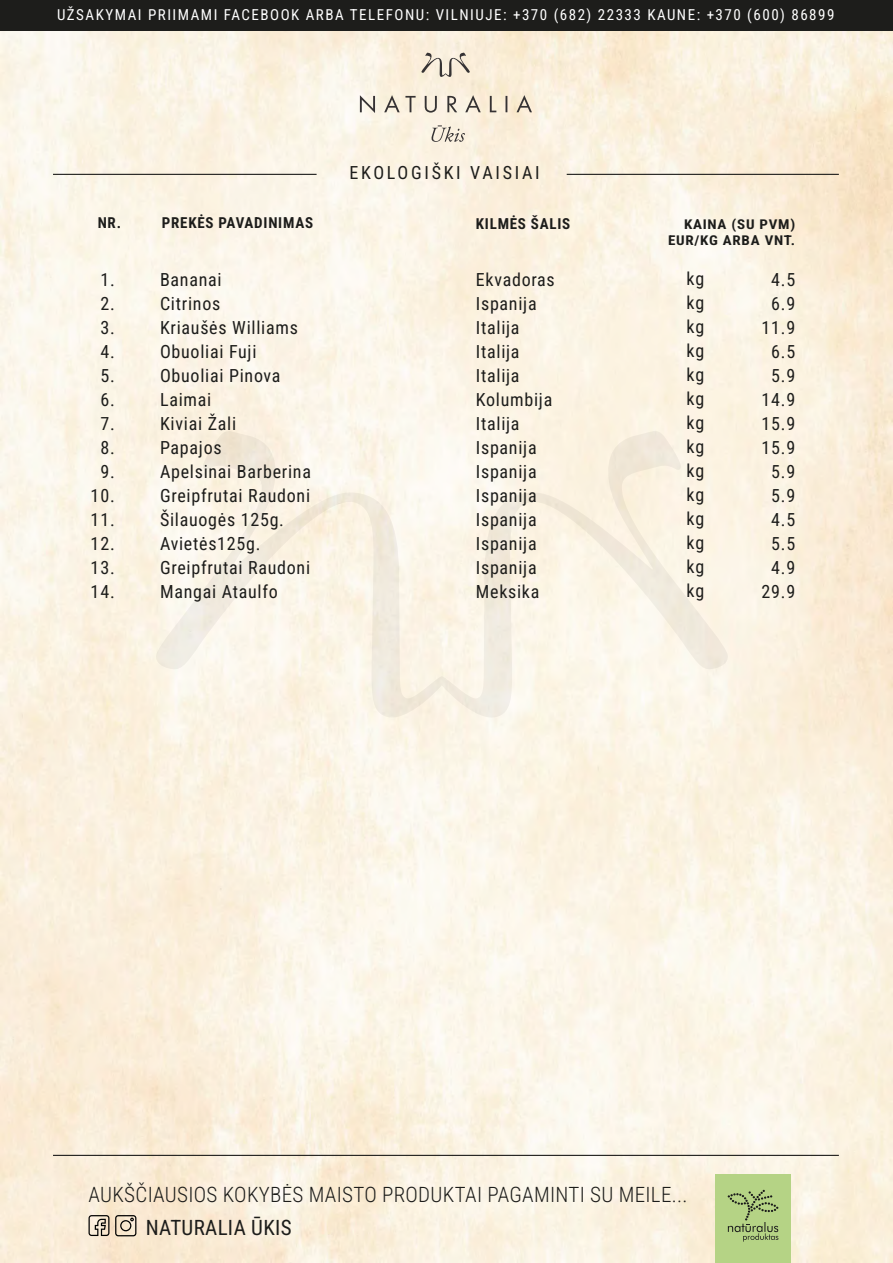
<style>
.page{position:relative;width:893px;height:1263px;background:#fff}
.page>*{position:absolute;margin:0;border:0;box-sizing:border-box;transform-origin:0 0}
.t1{font:300 21px "Roboto Condensed";letter-spacing:.015em;color:#1d1d1b}
.t2{font:21px "Roboto Condensed";letter-spacing:.015em;color:#1d1d1b}
.t3{font:18px/24px "Roboto Condensed";letter-spacing:.04em;color:#1d1d1b;text-align:center}
.t4{font:18px "Roboto Condensed";letter-spacing:.15em;color:#1d1d1b}
.t5{font:15px "Roboto Condensed";letter-spacing:.1em;color:#fff}
.t6{font:700 15px "Roboto Condensed";letter-spacing:.05em;color:#1d1d1b}
.t7{font:700 13.35px/16px "Roboto Condensed";letter-spacing:.05em;color:#1d1d1b;text-align:right;scale:1.12 1}
</style>
<div class="page">
<img style="left:0;top:31px;width:893px;height:1231px">
<svg style="left:156px;top:431px;width:572px;height:287px;background:#f9f3e5"></svg>
<hr style="left:567px;top:174px;width:272px;height:1px;background:#1d1d1b">
<hr style="left:53px;top:174px;width:264px;height:1px;background:#1d1d1b">
<hr style="left:53px;top:1155px;width:786px;height:1px;background:#1d1d1b">
<div style="left:715px;top:1174px;width:76px;height:89px;background:#b5d385"></div>
<svg style="left:728px;top:1190px;width:50px;height:52px"></svg>
<svg style="left:115px;top:1215px;width:21px;height:21px"></svg>
<svg style="left:89px;top:1215px;width:20px;height:21px"></svg>
<svg style="left:421px;top:53px;width:49px;height:24px"></svg>
<svg style="left:360px;top:95px;width:172px;height:18px;background:#d6cdbe"></svg>
<svg style="left:431px;top:125px;width:34px;height:17px"></svg>
<div style="left:0;top:0;width:893px;height:31px;background:#1d1d1b"></div>
<p class="t5" style="left:57px;top:4px;width:779px">UŽSAKYMAI PRIIMAMI FACEBOOK ARBA TELEFONU: VILNIUJE: +370 (682) 22333 KAUNE: +370 (600) 86899</p>
<p class="t4" style="left:350px;top:160px;width:192px">EKOLOGIŠKI VAISIAI</p>
<p class="t6" style="left:98px;top:213px;width:25px">NR.</p>
<p class="t6" style="left:162px;top:213px;width:153px">PREKĖS PAVADINIMAS</p>
<p class="t6" style="left:476px;top:213px;width:96px">KILMĖS ŠALIS</p>
<p class="t7" style="left:668px;top:215px;width:115px">KAINA (SU PVM)<br>EUR/KG ARBA VNT.</p>
<p class="t3" style="left:687px;top:266px;width:19px;text-align:justify">kg kg kg kg kg kg kg kg kg kg kg kg kg kg</p>
<p class="t3" style="left:91px;top:267px;width:26px">1.<br>2.<br>3.<br>4.<br>5.<br>6.<br>7.<br>8.<br>9.<br>10.<br>11.<br>12.<br>13.<br>14.</p>
<p class="t3" style="left:160px;top:267px;width:152px;text-align:left">Bananai<br>Citrinos<br>Kriaušės Williams<br>Obuoliai Fuji<br>Obuoliai Pinova<br>Laimai<br>Kiviai Žali<br>Papajos<br>Apelsinai Barberina<br>Greipfrutai Raudoni<br>Šilauogės 125g.<br>Avietės125g.<br>Greipfrutai Raudoni<br>Mangai Ataulfo</p>
<p class="t3" style="left:476px;top:267px;width:80px;text-align:left">Ekvadoras<br>Ispanija<br>Italija<br>Italija<br>Italija<br>Kolumbija<br>Italija<br>Ispanija<br>Ispanija<br>Ispanija<br>Ispanija<br>Ispanija<br>Ispanija<br>Meksika</p>
<p class="t3" style="left:762px;top:267px;width:35px">4.5<br>6.9<br>11.9<br>6.5<br>5.9<br>14.9<br>15.9<br>15.9<br>5.9<br>5.9<br>4.5<br>5.5<br>4.9<br>29.9</p>
<p class="t1" style="left:89px;top:1179px;width:600px">AUKŠČIAUSIOS KOKYBĖS MAISTO PRODUKTAI PAGAMINTI SU MEILE...</p>
<p class="t2" style="left:146px;top:1212px;width:147px">NATURALIA ŪKIS</p>
</div>
